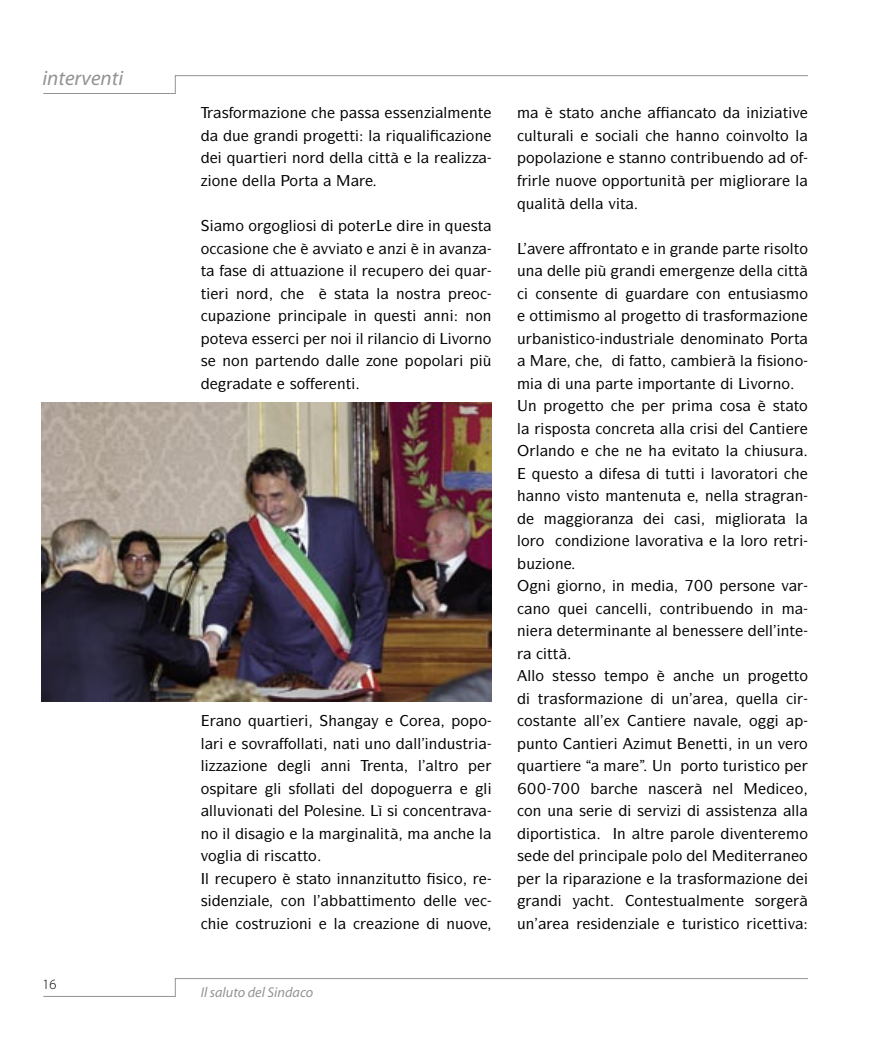
<style>
.page{position:relative;width:893px;height:1042px;background:#fff}
.page>*{position:absolute;margin:0;border:0;box-sizing:border-box;transform-origin:0 0}
.t1{font:italic 21px "Myriad Pro";color:#939393}
.t2{font:500 15px "Itc Symbol";color:#000}
.t3{font:italic 14.25px "Myriad Pro";color:#939393}
.t4{font:300 14.25px "Myriad Pro";color:#000}
</style>
<div class="page">
<svg style="left:43px;top:75px;width:765px;height:19px"></svg>
<svg style="left:43px;top:978px;width:765px;height:19px"></svg>
<img style="left:41px;top:403px;width:451px;height:298px">
<p class="t1" style="left:43px;top:67px;width:82px">interventi</p>
<p class="t4" style="left:43px;top:976px;width:15px">16</p>
<p class="t2" style="left:393px;top:103px;width:33px">▲▲ ■</p>
<p class="t2" style="left:444px;top:103px;width:41px">● ■▼</p>
<p class="t2" style="left:277px;top:126px;width:97px">■ □ ▼▼ ●</p>
<p class="t2" style="left:396px;top:126px;width:31px">❑◆ ●</p>
<p class="t2" style="left:227px;top:148px;width:39px">❑◆ ▼</p>
<p class="t2" style="left:379px;top:148px;width:43px">▼▼→ ●</p>
<p class="t2" style="left:457px;top:148px;width:5px">●</p>
<p class="t2" style="left:235px;top:216px;width:79px">□ □ □●□▲</p>
<p class="t2" style="left:432px;top:216px;width:53px">■ ❑◆ ▲▼</p>
<p class="t2" style="left:201px;top:238px;width:61px">□ ▲□■</p>
<p class="t2" style="left:301px;top:238px;width:64px">➔ ❖❖ ▼□</p>
<p class="t2" style="left:387px;top:238px;width:86px">■ ➔ ■ ❖ ■</p>
<p class="t2" style="left:279px;top:261px;width:22px">▼▼◆</p>
<p class="t2" style="left:318px;top:261px;width:40px">□■ ●</p>
<p class="t2" style="left:201px;top:283px;width:54px">▼ ■□</p>
<p class="t2" style="left:319px;top:283px;width:109px">➔ ▲▼ ▼ ● ■□▲▼</p>
<p class="t2" style="left:208px;top:306px;width:56px">◆ □■</p>
<p class="t2" style="left:358px;top:306px;width:56px">■ ❑◆ ▲▼</p>
<p class="t2" style="left:432px;top:306px;width:61px">■■ ■□■</p>
<p class="t2" style="left:210px;top:328px;width:31px">□▼ ❖</p>
<p class="t2" style="left:330px;top:328px;width:90px">■□ ● ●■ □</p>
<p class="t2" style="left:452px;top:328px;width:41px">❖□ ■□</p>
<p class="t2" style="left:201px;top:351px;width:49px">▲ ■□■</p>
<p class="t2" style="left:279px;top:351px;width:42px">▼■□</p>
<p class="t2" style="left:414px;top:351px;width:32px">□ □●</p>
<p class="t2" style="left:258px;top:373px;width:48px">▼ ▲□</p>
<p class="t2" style="left:224px;top:711px;width:63px">■□ ❑◆ ▼</p>
<p class="t2" style="left:346px;top:711px;width:10px">■</p>
<p class="t2" style="left:201px;top:733px;width:5px">●</p>
<p class="t2" style="left:242px;top:733px;width:25px">▲□❖</p>
<p class="t2" style="left:288px;top:733px;width:104px">□●● ▼ ■ ▼ ◆■□</p>
<p class="t2" style="left:413px;top:733px;width:56px">●● ■ ◆▲▼</p>
<p class="t2" style="left:201px;top:756px;width:5px">●</p>
<p class="t2" style="left:303px;top:756px;width:45px">● ■■</p>
<p class="t2" style="left:418px;top:756px;width:42px">● ●▼□</p>
<p class="t2" style="left:201px;top:778px;width:36px">□▲ ▼</p>
<p class="t2" style="left:273px;top:778px;width:59px">● ▲□●● ▼</p>
<p class="t2" style="left:360px;top:778px;width:65px">● □□◆</p>
<p class="t2" style="left:484px;top:778px;width:5px">●</p>
<p class="t2" style="left:209px;top:801px;width:62px">●●◆❖ □■ ▼</p>
<p class="t2" style="left:295px;top:801px;width:60px">● □● ▲■</p>
<p class="t2" style="left:387px;top:801px;width:93px">▲ □■ ■▼ ❖</p>
<p class="t2" style="left:201px;top:823px;width:56px">■□ ● ▲</p>
<p class="t2" style="left:359px;top:823px;width:41px">■ ●▼→</p>
<p class="t2" style="left:201px;top:846px;width:30px">❖□ ●</p>
<p class="t2" style="left:274px;top:846px;width:44px">▲ ▼▼□</p>
<p class="t2" style="left:268px;top:868px;width:196px">□ ➔ ▲▼ ▼□ ■■ ■ ▼◆▼▼□ ▲ □</p>
<p class="t2" style="left:257px;top:891px;width:61px">● □■ ●</p>
<p class="t2" style="left:393px;top:891px;width:24px">■▼□</p>
<p class="t2" style="left:441px;top:891px;width:33px">●● ❖</p>
<p class="t2" style="left:243px;top:913px;width:67px">□▲▼ ◆ □■</p>
<p class="t2" style="left:334px;top:913px;width:5px">●</p>
<p class="t2" style="left:446px;top:913px;width:35px">■◆□❖</p>
<p class="t3" style="left:201px;top:985px;width:114px">Il saluto del Sindaco</p>
<p class="t2" style="left:545px;top:103px;width:74px">➔ ▲▼ ▼□ ■</p>
<p class="t2" style="left:678px;top:103px;width:40px">■ ▼□</p>
<p class="t2" style="left:750px;top:103px;width:51px">■ ▼❖</p>
<p class="t2" style="left:524px;top:126px;width:47px">◆●▼◆ ●</p>
<p class="t2" style="left:631px;top:126px;width:5px">●</p>
<p class="t2" style="left:693px;top:126px;width:108px">■■□ □ ■❖□●▼□ ●</p>
<p class="t2" style="left:526px;top:148px;width:32px">□ □●</p>
<p class="t2" style="left:619px;top:148px;width:83px">▲▼ ■■□ □■▼</p>
<p class="t2" style="left:720px;top:148px;width:45px">◆■□</p>
<p class="t2" style="left:538px;top:171px;width:149px">● ■◆□❖ □ □ ▼◆■ ▼→</p>
<p class="t2" style="left:795px;top:171px;width:5px">●</p>
<p class="t2" style="left:517px;top:193px;width:50px">❑◆ ●▼→</p>
<p class="t2" style="left:587px;top:193px;width:40px">●● ❖▼</p>
<p class="t2" style="left:592px;top:238px;width:47px">□■▼ ▼□</p>
<p class="t2" style="left:746px;top:238px;width:63px">▼ ▲□●▼□</p>
<p class="t2" style="left:633px;top:261px;width:10px">■</p>
<p class="t2" style="left:712px;top:261px;width:10px">■</p>
<p class="t2" style="left:788px;top:261px;width:21px">▼▼→</p>
<p class="t2" style="left:542px;top:283px;width:49px">□■▲ ■▼</p>
<p class="t2" style="left:703px;top:283px;width:106px">□■ ■▼◆▲ ▲ □</p>
<p class="t2" style="left:529px;top:306px;width:22px">□▼▼</p>
<p class="t2" style="left:571px;top:306px;width:47px">▲ □ ●</p>
<p class="t2" style="left:636px;top:306px;width:47px">□ ▼▼□</p>
<p class="t2" style="left:703px;top:306px;width:42px">▼ ▲□</p>
<p class="t2" style="left:517px;top:328px;width:128px">◆ ■▲▼ □■ ◆▲▼</p>
<p class="t2" style="left:662px;top:328px;width:139px">● ■□ ■▼□ □▼</p>
<p class="t2" style="left:642px;top:351px;width:21px">▼▼□</p>
<p class="t2" style="left:766px;top:351px;width:39px">▲ □■□</p>
<p class="t2" style="left:664px;top:373px;width:45px">□▼■▼</p>
<p class="t2" style="left:750px;top:373px;width:41px">❖□ ■□</p>
<p class="t2" style="left:528px;top:396px;width:77px">■ □ ▼▼□</p>
<p class="t2" style="left:727px;top:396px;width:83px">□▲ ➔ ▲▼ ▼□</p>
<p class="t2" style="left:517px;top:418px;width:67px">● ▲ □▲▼</p>
<p class="t2" style="left:641px;top:418px;width:37px">▼ ●●</p>
<p class="t2" style="left:536px;top:441px;width:40px">●■□</p>
<p class="t2" style="left:625px;top:441px;width:10px">■</p>
<p class="t2" style="left:680px;top:441px;width:51px">❖▼ ▼□ ●</p>
<p class="t2" style="left:764px;top:441px;width:26px">◆▲◆</p>
<p class="t2" style="left:532px;top:463px;width:48px">❑◆ ▲▼□</p>
<p class="t2" style="left:625px;top:463px;width:68px">▲ ▼◆▼▼</p>
<p class="t2" style="left:711px;top:463px;width:58px">● ❖□ ▼□</p>
<p class="t2" style="left:534px;top:486px;width:67px">■■□ ❖ ▲▼□</p>
<p class="t2" style="left:627px;top:486px;width:47px">■▼ ■◆▼</p>
<p class="t2" style="left:705px;top:486px;width:54px">■ ●● ▲▼</p>
<p class="t2" style="left:795px;top:486px;width:10px">■</p>
<p class="t2" style="left:741px;top:508px;width:60px">●□ ▼ ●</p>
<p class="t2" style="left:517px;top:531px;width:64px">●□ □ □■</p>
<p class="t2" style="left:604px;top:531px;width:93px">□■ ● ❖□ ▼❖</p>
<p class="t2" style="left:723px;top:531px;width:47px">● ●□ □</p>
<p class="t2" style="left:526px;top:553px;width:39px">◆ □■</p>
<p class="t2" style="left:538px;top:576px;width:88px">■ □ ■□ ■</p>
<p class="t2" style="left:743px;top:576px;width:48px">▲□■ ❖</p>
<p class="t2" style="left:533px;top:598px;width:44px">■□ ❑◆</p>
<p class="t2" style="left:611px;top:598px;width:33px">■ ●●</p>
<p class="t2" style="left:667px;top:598px;width:25px">□■▼</p>
<p class="t2" style="left:710px;top:598px;width:66px">◆■□ ■</p>
<p class="t2" style="left:517px;top:621px;width:10px">■</p>
<p class="t2" style="left:574px;top:621px;width:70px">▼ ■■▼</p>
<p class="t2" style="left:664px;top:621px;width:58px">● ■ ▲▲</p>
<p class="t2" style="left:765px;top:621px;width:31px">●● ■▼</p>
<p class="t2" style="left:547px;top:643px;width:21px">▼▼→</p>
<p class="t2" style="left:527px;top:666px;width:84px">●●□ ▲▼ ▲▲□ ▼</p>
<p class="t2" style="left:640px;top:666px;width:51px">□ ➔ ■</p>
<p class="t2" style="left:763px;top:666px;width:47px">□ ▼▼□</p>
<p class="t2" style="left:538px;top:688px;width:42px">▼ ▲□</p>
<p class="t2" style="left:736px;top:688px;width:35px">❑◆ ●●</p>
<p class="t2" style="left:524px;top:711px;width:46px">□▲▼ ■▼</p>
<p class="t2" style="left:693px;top:711px;width:38px">■❖●</p>
<p class="t2" style="left:526px;top:733px;width:33px">◆■▼□</p>
<p class="t2" style="left:696px;top:733px;width:114px">■ ▼▼ ■ ◆■ ❖ □</p>
<p class="t2" style="left:517px;top:756px;width:39px">❑◆ ▼</p>
<p class="t2" style="left:663px;top:756px;width:119px">■ □ ▼□ ▼◆ ▲▼ □</p>
<p class="t2" style="left:694px;top:778px;width:41px">→ ■ ●</p>
<p class="t2" style="left:524px;top:801px;width:63px">□■ ◆■ ▲</p>
<p class="t2" style="left:714px;top:801px;width:49px">▲▲▲▼ ■</p>
<p class="t2" style="left:539px;top:823px;width:39px">□▼▲▼</p>
<p class="t2" style="left:617px;top:823px;width:34px">■ ●▼</p>
<p class="t2" style="left:734px;top:823px;width:31px">❖ ■▼</p>
<p class="t2" style="left:636px;top:846px;width:48px">● □●□</p>
<p class="t2" style="left:704px;top:846px;width:5px">●</p>
<p class="t2" style="left:748px;top:846px;width:62px">▼ ■□</p>
<p class="t2" style="left:545px;top:868px;width:5px">●</p>
<p class="t2" style="left:660px;top:868px;width:59px">● ▼ ▲□</p>
<p class="t2" style="left:540px;top:891px;width:10px">■</p>
<p class="t2" style="left:604px;top:891px;width:97px">▼ □■▼ ▲▼◆ ●</p>
<p class="t2" style="left:647px;top:913px;width:94px">● ▼◆ ▲▼ □</p>
<p class="t2" style="left:772px;top:913px;width:24px">▼▼❖</p>
</div>
